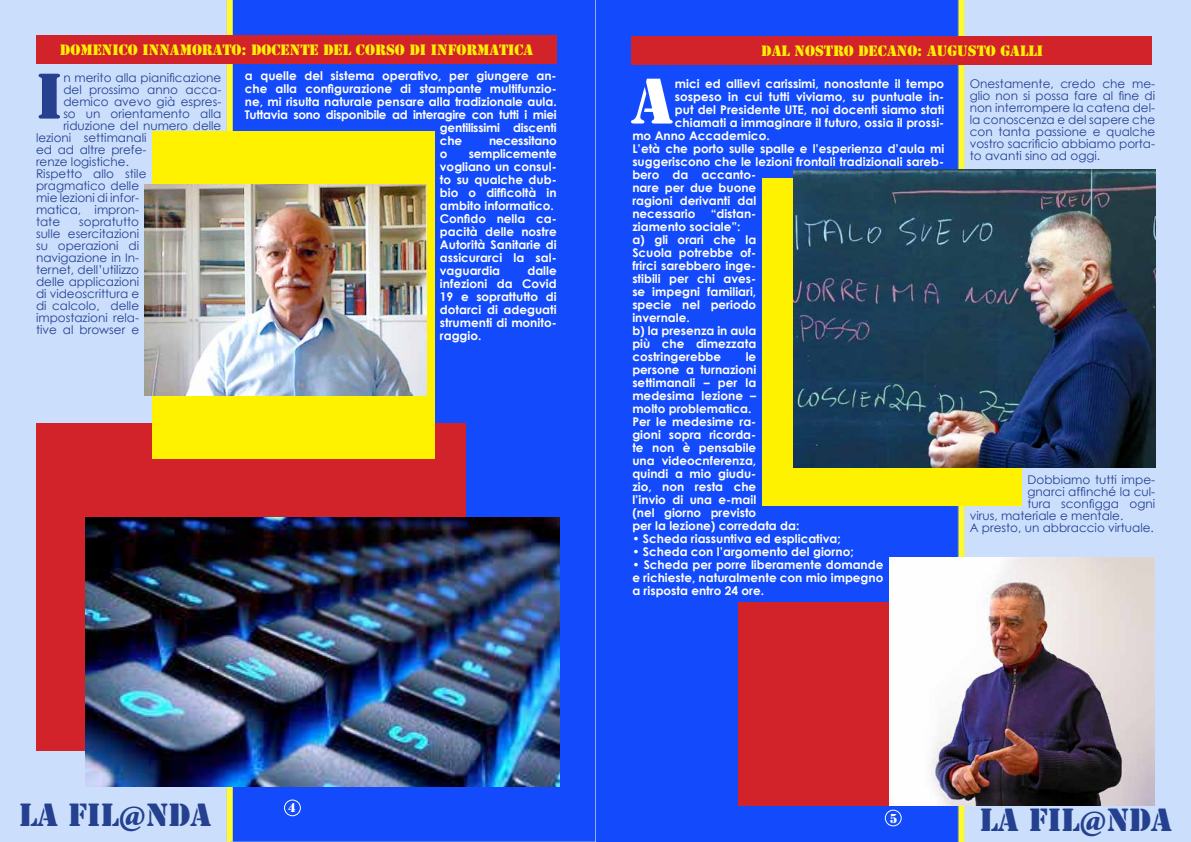
<style>
.page{position:relative;width:1191px;height:842px;background:#fff}
.page>*{position:absolute;margin:0;border:0;box-sizing:border-box;transform-origin:0 0}
.t1{font:60px "Stencil Std";color:#25408f}
.t2{font:60px "Stencil Std";color:#fff}
.t3{font:30px "Stencil Std";color:#25408f}
.t4{font:14px "Stencil Std";color:#fff200}
.t5{font:700 12px/13px "Century Gothic";color:#fff}
.t6{font:12px/12px "Century Gothic";color:#25408f;text-align:justify}
.t7{font:700 12px "Century Gothic";letter-spacing:-.02em;color:#fff}
.t8{font:12px "Stencil Std";color:#fff}
</style>
<div class="page">
<img style="left:0;top:0;width:1191px;height:842px">
<div style="left:284px;top:799px;width:17px;height:17px;border:1px solid #fff;border-radius:50%"></div>
<div style="left:36px;top:424px;width:429px;height:327px;background:#d2232a"></div>
<div style="left:884px;top:810px;width:17px;height:16px;border:1px solid #fff;border-radius:50%"></div>
<div style="left:36px;top:35px;width:521px;height:29px;background:#d2232a"></div>
<div style="left:631px;top:36px;width:521px;height:28px;background:#d2232a"></div>
<img style="left:86px;top:518px;width:473px;height:268px">
<div style="left:152px;top:132px;width:282px;height:327px;background:#fff200"></div>
<img style="left:145px;top:184px;width:282px;height:212px">
<div style="left:762px;top:178px;width:260px;height:328px;background:#fff200"></div>
<img style="left:793px;top:170px;width:362px;height:297px">
<div style="left:738px;top:602px;width:417px;height:204px;background:#d2232a"></div>
<img style="left:889px;top:557px;width:265px;height:249px">
<p class="t4" style="left:60px;top:40px;width:474px">DOMENICO INNAMORATO: DOCENTE DEL CORSO DI INFORMATICA</p>
<p class="t4" style="left:761px;top:41px;width:283px">DAL NOSTRO DECANO: AUGUSTO GALLI</p>
<p class="t5" style="left:245px;top:69px;width:313px">a quelle del sistema operativo, per giungere an-</p>
<p class="t5" style="left:245px;top:82px;width:313px">che alla configurazione di stampante multifunzio-</p>
<p class="t5" style="left:245px;top:95px;width:313px">ne, mi risulta naturale pensare alla tradizionale aula.</p>
<p class="t7" style="left:245px;top:107px;width:313px">Tuttavia sono disponibile ad interagire con tutti i miei</p>
<p class="t7" style="left:440px;top:120px;width:118px">gentilissimi discenti</p>
<p class="t5" style="left:440px;top:134px;width:24px">che</p>
<p class="t7" style="left:489px;top:133px;width:69px">necessitano</p>
<p class="t5" style="left:440px;top:147px;width:9px">o</p>
<p class="t6" style="left:63px;top:71px;width:160px">n merito alla pianificazione</p>
<p class="t6" style="left:63px;top:83px;width:160px">del prossimo anno acca-</p>
<p class="t6" style="left:63px;top:95px;width:160px">demico avevo già espres-</p>
<p class="t6" style="left:63px;top:107px;width:160px">so un orientamento alla</p>
<p class="t6" style="left:63px;top:119px;width:160px">riduzione del numero delle</p>
<p class="t6" style="left:36px;top:131px;width:112px">lezioni settimanali</p>
<p class="t6" style="left:36px;top:143px;width:112px">ed ad altre prefe-</p>
<p class="t6" style="left:36px;top:155px;width:94px">renze logistiche.</p>
<p class="t6" style="left:36px;top:167px;width:112px">Rispetto allo stile</p>
<p class="t6" style="left:36px;top:179px;width:105px">pragmatico delle</p>
<p class="t6" style="left:36px;top:191px;width:105px">mie lezioni di infor-</p>
<p class="t6" style="left:36px;top:203px;width:105px">matica, impron-</p>
<p class="t6" style="left:36px;top:215px;width:26px">tate</p>
<h1 class="t1" style="left:36px;top:57px;width:28px">I</h1>
<p class="t6" style="left:969px;top:77px;width:187px">Onestamente, credo che me&shy;glio non si possa fare al fine di non interrompere la catena del&shy;la conoscenza e del sapere che con tanta passione e qualche vostro sacrificio abbiamo porta&shy;to avanti sino ad oggi.</p>
<h1 class="t2" style="left:631px;top:62px;width:43px">A</h1>
<p class="t5" style="left:675px;top:77px;width:271px">mici ed allievi carissimi, nonostante il tempo</p>
<p class="t5" style="left:675px;top:90px;width:271px">sospeso in cui tutti viviamo, su puntuale in-</p>
<p class="t5" style="left:675px;top:103px;width:271px">put del Presidente UTE, noi docenti siamo stati</p>
<p class="t5" style="left:675px;top:116px;width:271px">chiamati a immaginare il futuro, ossia il prossi-</p>
<p class="t5" style="left:632px;top:129px;width:139px">mo Anno Accademico.</p>
<p class="t5" style="left:632px;top:142px;width:313px">L’età che porto sulle spalle e l’esperienza d’aula mi</p>
<p class="t5" style="left:632px;top:155px;width:313px">suggeriscono che le lezioni frontali tradizionali sareb-</p>
<p class="t5" style="left:632px;top:168px;width:125px">bero da accanto-</p>
<p class="t5" style="left:632px;top:180px;width:125px">nare per due buone</p>
<p class="t5" style="left:632px;top:193px;width:125px">ragioni derivanti dal</p>
<p class="t5" style="left:632px;top:206px;width:65px">necessario</p>
<p class="t5" style="left:440px;top:147px;width:118px;text-indent:29px">semplicemente vogliano un consul&shy;to su qualche dub&shy;bio o difficoltà in ambito informatico.<br>Confido nella ca&shy;pacità delle nostre<br>Autorità Sanitarie di assicurarci la sal&shy;vaguardia</p>
<p class="t5" style="left:632px;top:206px;width:125px;text-indent:78px">“distan&shy;ziamento sociale”:<br>a) gli orari che la<br>Scuola potrebbe of&shy;frirci sarebbero inge&shy;stibili per chi aves&shy;se impegni familiari, specie nel periodo invernale.<br>b) la presenza in aula più che dimezzata costringerebbe</p>
<p class="t6" style="left:36px;top:215px;width:105px;text-indent:43px">sopratutto sulle esercitazioni su operazioni di navigazione in In&shy;ternet, dell’utilizzo delle applicazioni di videoscrittura e di calcolo, delle impostazioni rela&shy;tive al browser e</p>
<p class="t5" style="left:440px;top:264px;width:118px;text-align:justify;text-indent:87px">dalle infezioni da Covid 19 e soprattutto di dotarci di adeguati strumenti di monito&shy;raggio.</p>
<p class="t5" style="left:632px;top:349px;width:169px;text-indent:113px">le persone a turnazioni settimanali – per la medesima lezione –<br>molto problematica.<br>Per le medesime ra-<br>gioni sopra ricorda-<br>te non è pensabile<br>una videocnferenza,<br>quindi a mio giudu-<br>zio, non resta che<br>l’invio di una e-mail<br>(nel giorno previsto<br>per la lezione) corredata da:</p>
<p class="t5" style="left:632px;top:531px;width:210px">• Scheda riassuntiva ed esplicativa;</p>
<p class="t5" style="left:632px;top:544px;width:223px">• Scheda con l’argomento del giorno;</p>
<p class="t5" style="left:632px;top:557px;width:252px;text-align:justify">• Scheda per porre liberamente domande e richieste, naturalmente con mio impegno a risposta entro 24 ore.</p>
<p class="t6" style="left:1027px;top:473px;width:129px">Dobbiamo tutti impe-</p>
<p class="t6" style="left:1027px;top:485px;width:129px">gnarci affinché la cul-</p>
<p class="t6" style="left:1027px;top:497px;width:129px">tura sconfigga ogni</p>
<p class="t6" style="left:969px;top:509px;width:155px">virus, materiale e mentale.</p>
<p class="t6" style="left:969px;top:521px;width:186px">A presto, un abbraccio virtuale.</p>
<h2 class="t3" style="left:19px;top:795px;width:194px">LA FIL@NDA</h2>
<h2 class="t3" style="left:980px;top:801px;width:194px">LA FIL@NDA</h2>
<p class="t8" style="left:288px;top:800px;width:9px">4</p>
<p class="t8" style="left:890px;top:810px;width:9px">5</p>
</div>
